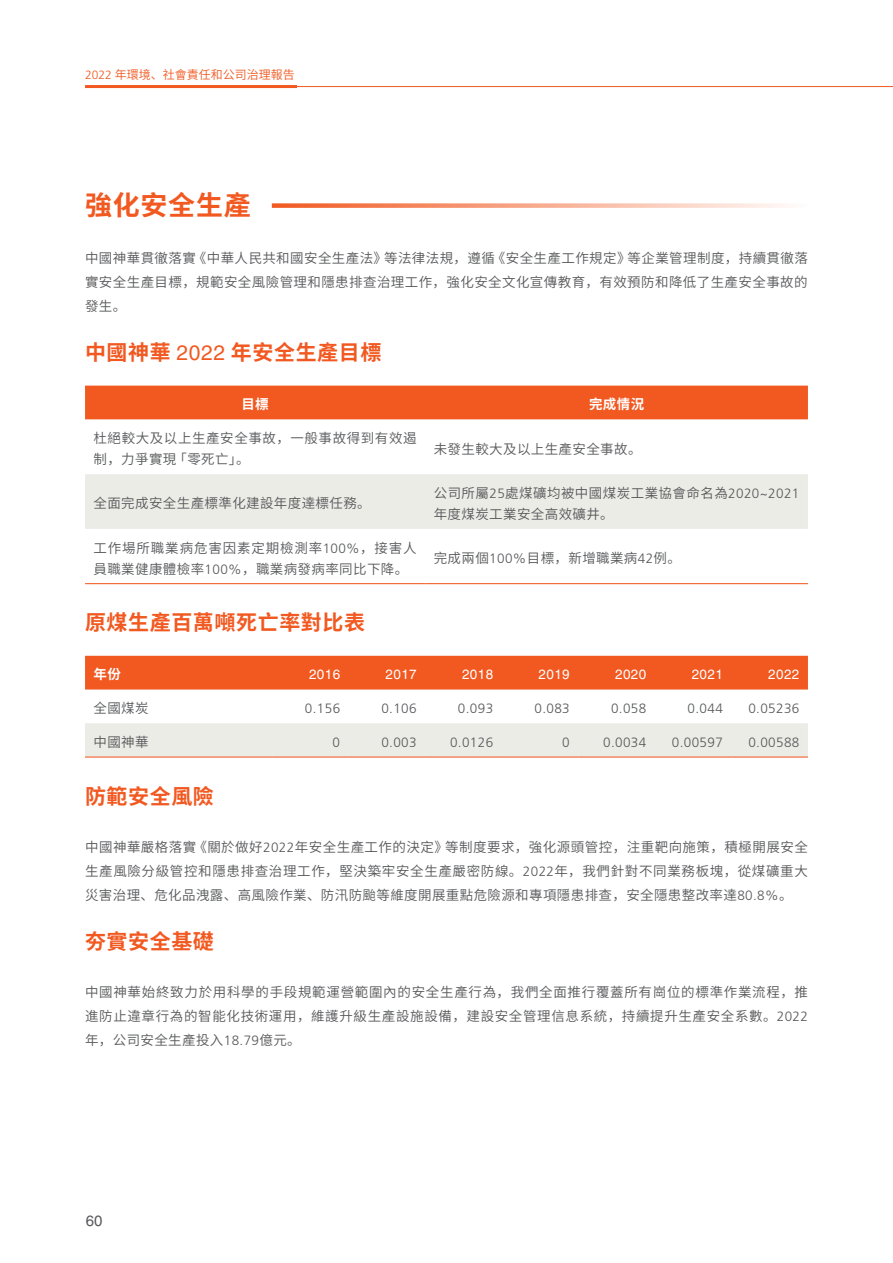
<style>
.page{position:relative;width:893px;height:1263px;background:#fff}
.page>*{position:absolute;margin:0;border:0;box-sizing:border-box;transform-origin:0 0}
.t1{font:700 27px "Source Han Sans CN";letter-spacing:.03em;color:#f15921}
.t2{font:700 21px "Source Han Sans CN";letter-spacing:.03em;color:#f15921}
.t3{font:15px "Helvetica LT Std";color:#57585a}
.t4{font:13.5px/24px "Source Han Sans CN";letter-spacing:.03em;color:#57585a;text-align:justify}
.t5{font:300 13.5px "Frutiger LT Std";letter-spacing:.03em;color:#57585a}
.t6{font:13.5px/21px "Source Han Sans CN";letter-spacing:.065em;color:#57585a}
.t7{font:13.5px "Helvetica LT Std";letter-spacing:.03em;color:#fff}
.t8{font:700 13.5px "Source Han Sans CN";letter-spacing:.03em;color:#fff}
.t9{font:12px "Source Han Sans CN";color:#f15921}
.s1{font-family:"Frutiger LT Std";font-weight:300}
.s2{font-family:"Helvetica LT Std";font-weight:400}
</style>
<div class="page">
<hr style="left:85px;top:85px;width:212px;height:3px;background:#f15921">
<hr style="left:297px;top:86px;width:596px;height:1px;background:#f15921">
<div style="left:85px;top:386px;width:723px;height:33px;background:#f15921"></div>
<div style="left:85px;top:474px;width:723px;height:55px;background:#ecece7"></div>
<hr style="left:85px;top:583px;width:340px;height:1px;background:#f15921">
<hr style="left:425px;top:583px;width:383px;height:1px;background:#f15921">
<div style="left:85px;top:656px;width:723px;height:33px;background:#f15921"></div>
<div style="left:85px;top:723px;width:723px;height:33px;background:#ecece7"></div>
<hr style="left:85px;top:756px;width:187px;height:2px;background:#f15921">
<hr style="left:272px;top:756px;width:77px;height:2px;background:#f15921">
<hr style="left:349px;top:756px;width:76px;height:2px;background:#f15921">
<hr style="left:425px;top:756px;width:77px;height:2px;background:#f15921">
<hr style="left:502px;top:756px;width:76px;height:2px;background:#f15921">
<hr style="left:578px;top:756px;width:77px;height:2px;background:#f15921">
<hr style="left:655px;top:756px;width:76px;height:2px;background:#f15921">
<hr style="left:731px;top:756px;width:77px;height:2px;background:#f15921">
<svg style="left:272px;top:203px;width:515px;height:5px;background:#f7b096"></svg>
<p class="t9" style="left:85px;top:68px;width:211px"><span class="s1">2022</span> 年環境、社會責任和公司治理報告</p>
<h1 class="t1" style="left:85px;top:190px;width:167px">強化安全生產</h1>
<p class="t4" style="left:85px;top:246px;width:724px">中國神華貫徹落實《中華人民共和國安全生產法》等法律法規，遵循《安全生產工作規定》等企業管理制度，持續貫徹落實安全生產目標，規範安全風險管理和隱患排查治理工作，強化安全文化宣傳教育，有效預防和降低了生產安全事故的發生。</p>
<h2 class="t2" style="left:85px;top:340px;width:298px">中國神華 <span class="s2">2022</span> 年安全生產目標</h2>
<p class="t8" style="left:241px;top:397px;width:29px">目標</p>
<p class="t8" style="left:589px;top:397px;width:57px">完成情況</p>
<p class="t4" style="left:94px;top:428px;width:325px;line-height:21px">杜絕較大及以上生產安全事故，一般事故得到有效遏制，力爭實現「零死亡」。</p>
<p class="t4" style="left:434px;top:437px;width:209px">未發生較大及以上生產安全事故。</p>
<p class="t4" style="left:94px;top:492px;width:279px">全面完成安全生產標準化建設年度達標任務。</p>
<p class="t4" style="left:434px;top:483px;width:367px;line-height:21px">公司所屬<span class="s1">25</span>處煤礦均被中國煤炭工業協會命名為<span class="s1">2020~2021</span>年度煤炭工業安全高效礦井。</p>
<p class="t6" style="left:94px;top:537px;width:325px">工作場所職業病危害因素定期檢測率<span class="s1">100%</span>，接害人員職業健康體檢率<span class="s1">100%</span>，職業病發病率同比下降。</p>
<p class="t4" style="left:434px;top:546px;width:249px">完成兩個<span class="s1">100%</span>目標，新增職業病<span class="s1">42</span>例。</p>
<h2 class="t2" style="left:85px;top:611px;width:282px">原煤生產百萬噸死亡率對比表</h2>
<p class="t8" style="left:94px;top:667px;width:29px">年份</p>
<p class="t7" style="left:309px;top:667px;width:33px">2016</p>
<p class="t7" style="left:386px;top:667px;width:33px">2017</p>
<p class="t7" style="left:462px;top:667px;width:33px">2018</p>
<p class="t7" style="left:539px;top:667px;width:33px">2019</p>
<p class="t7" style="left:615px;top:667px;width:33px">2020</p>
<p class="t7" style="left:692px;top:667px;width:33px">2021</p>
<p class="t7" style="left:768px;top:667px;width:33px">2022</p>
<p class="t4" style="left:94px;top:696px;width:57px">全國煤炭</p>
<p class="t5" style="left:305px;top:701px;width:37px">0.156</p>
<p class="t5" style="left:381px;top:701px;width:37px">0.106</p>
<p class="t5" style="left:458px;top:701px;width:37px">0.093</p>
<p class="t5" style="left:534px;top:701px;width:37px">0.083</p>
<p class="t5" style="left:611px;top:701px;width:37px">0.058</p>
<p class="t5" style="left:688px;top:701px;width:37px">0.044</p>
<p class="t5" style="left:748px;top:701px;width:53px">0.05236</p>
<p class="t4" style="left:94px;top:730px;width:57px">中國神華</p>
<p class="t5" style="left:333px;top:735px;width:9px">0</p>
<p class="t5" style="left:381px;top:735px;width:37px">0.003</p>
<p class="t5" style="left:450px;top:735px;width:45px">0.0126</p>
<p class="t5" style="left:562px;top:735px;width:9px">0</p>
<p class="t5" style="left:603px;top:735px;width:45px">0.0034</p>
<p class="t5" style="left:672px;top:735px;width:53px">0.00597</p>
<p class="t5" style="left:748px;top:735px;width:53px">0.00588</p>
<h2 class="t2" style="left:85px;top:784px;width:130px">防範安全風險</h2>
<p class="t4" style="left:85px;top:835px;width:724px">中國神華嚴格落實《關於做好<span class="s1">2022</span>年安全生產工作的決定》等制度要求，強化源頭管控，注重靶向施策，積極開展安全生產風險分級管控和隱患排查治理工作，堅決築牢安全生產嚴密防線。<span class="s1">2022</span>年，我們針對不同業務板塊，從煤礦重大災害治理、危化品洩露、高風險作業、防汛防颱等維度開展重點危險源和專項隱患排查，安全隱患整改率達<span class="s1">80.8%</span>。</p>
<h2 class="t2" style="left:85px;top:929px;width:130px">夯實安全基礎</h2>
<p class="t4" style="left:85px;top:980px;width:724px">中國神華始終致力於用科學的手段規範運營範圍內的安全生產行為，我們全面推行覆蓋所有崗位的標準作業流程，推進防止違章行為的智能化技術運用，維護升級生產設施設備，建設安全管理信息系統，持續提升生產安全系數。<span class="s1">2022</span>年，公司安全生產投入<span class="s1">18.79</span>億元。</p>
<p class="t3" style="left:86px;top:1212px;width:18px">60</p>
</div>
